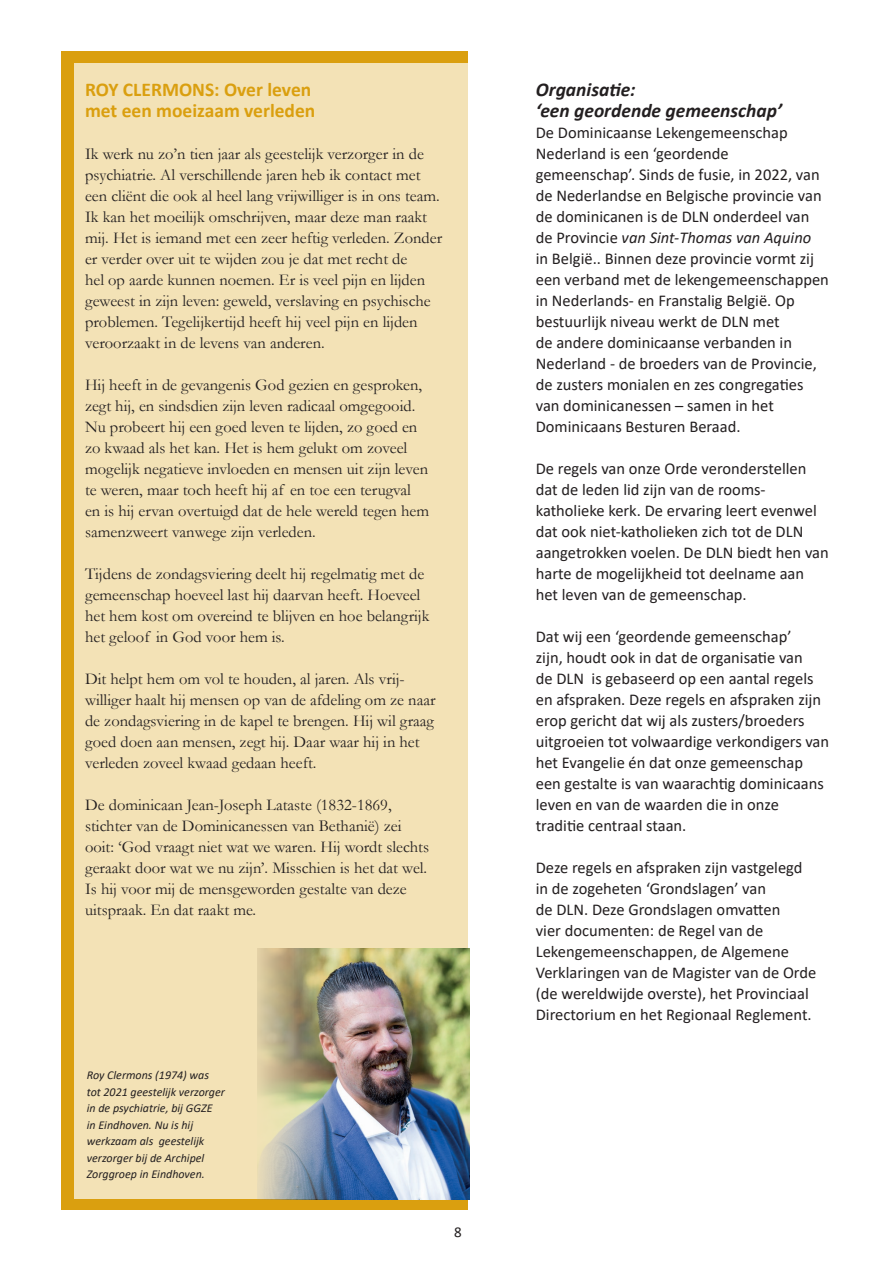
<style>
.page{position:relative;width:893px;height:1263px;background:#fff}
.page>*{position:absolute;margin:0;border:0;box-sizing:border-box;transform-origin:0 0}
.t1{font:700 19.5px/21px "Calibri";color:#da9f0f}
.t2{font:italic 700 19.5px/21px "Calibri";color:#231f20}
.t3{font:16.5px/21px "Garamond";color:#231f20}
.t4{font:16.5px/21px "Calibri";color:#231f20}
.t5{font:15px "Calibri";color:#231f20}
.t6{font:italic 12px/16.5px "Calibri";color:#231f20}
.s1{font-style:italic}
</style>
<div class="page">
<div style="left:62px;top:51px;width:406px;height:1159px;background:#da9f0f"></div>
<div style="left:74px;top:64px;width:394px;height:1135px;background:#f3e2b6"></div>
<img style="left:257px;top:948px;width:212px;height:251px">
<p class="t1" style="left:85px;top:79px;width:232px">ROY CLERMONS: Over leven met een moeizaam verleden</p>
<p class="t3" style="left:85px;top:143px;width:359px">Ik werk nu zo’n tien jaar als geestelijk verzorger in de psychiatrie. Al verschillende jaren heb ik contact met een cliënt die ook al heel lang vrijwilliger is in ons team.<br>Ik kan het moeilijk omschrijven, maar deze man raakt mij. Het is iemand met een zeer heftig verleden. Zonder er verder over uit te wijden zou je dat met recht de<br>hel op aarde kunnen noemen. Er is veel pijn en lijden geweest in zijn leven: geweld, verslaving en psychische problemen. Tegelijkertijd heeft hij veel pijn en lijden veroorzaakt in de levens van anderen.</p>
<p class="t3" style="left:85px;top:374px;width:346px">Hij heeft in de gevangenis God gezien en gesproken, zegt hij, en sindsdien zijn leven radicaal omgegooid.<br>Nu probeert hij een goed leven te lijden, zo goed en zo kwaad als het kan. Het is hem gelukt om zoveel mogelijk negatieve invloeden en mensen uit zijn leven te weren, maar toch heeft hij af en toe een terugval en is hij ervan overtuigd dat de hele wereld tegen hem samenzweert vanwege zijn verleden.</p>
<p class="t3" style="left:85px;top:563px;width:346px">Tijdens de zondagsviering deelt hij regelmatig met de gemeenschap hoeveel last hij daarvan heeft. Hoeveel het hem kost om overeind te blijven en hoe belangrijk het geloof in God voor hem is.</p>
<p class="t3" style="left:85px;top:668px;width:352px">Dit helpt hem om vol te houden, al jaren. Als vrij&shy;williger haalt hij mensen op van de afdeling om ze naar de zondagsviering in de kapel te brengen. Hij wil graag goed doen aan mensen, zegt hij. Daar waar hij in het verleden zoveel kwaad gedaan heeft.</p>
<p class="t3" style="left:85px;top:794px;width:345px">De dominicaan Jean-Joseph Lataste (1832-1869, stichter van de Dominicanessen van Bethanië) zei ooit: ‘God vraagt niet wat we waren. Hij wordt slechts geraakt door wat we nu zijn’. Misschien is het dat wel.<br>Is hij voor mij de mensgeworden gestalte van deze uitspraak. En dat raakt me.</p>
<p class="t6" style="left:87px;top:1066px;width:140px">Roy Clermons (1974) was tot 2021 geestelijk verzorger in de psychiatrie, bij GGZE<br>in Eindhoven. Nu is hij werkzaam als geestelijk verzorger bij de Archipel<br>Zorggroep in Eindhoven.</p>
<p class="t5" style="left:454px;top:1221px;width:9px">8</p>
<p class="t2" style="left:536px;top:78px;width:248px">Organisatie:<br>‘een geordende gemeenschap’</p>
<p class="t4" style="left:536px;top:122px;width:295px">De Dominicaanse Lekengemeenschap Nederland is een ‘geordende gemeenschap’. Sinds de fusie, in 2022, van de Nederlandse en Belgische provincie van de dominicanen is de DLN onderdeel van de Provincie <span class="s1">van Sint-Thomas van Aquino<br></span>in België.. Binnen deze provincie vormt zij een verband met de lekengemeenschappen in Nederlands- en Franstalig België. Op bestuurlijk niveau werkt de DLN met<br>de andere dominicaanse verbanden in Nederland - de broeders van de Provincie, de zusters monialen en zes congregaties van dominicanessen – samen in het Dominicaans Besturen Beraad.</p>
<p class="t4" style="left:536px;top:458px;width:294px">De regels van onze Orde veronderstellen dat de leden lid zijn van de rooms&shy;katholieke kerk. De ervaring leert evenwel dat ook niet-katholieken zich tot de DLN aangetrokken voelen. De DLN biedt hen van harte de mogelijkheid tot deelname aan het leven van de gemeenschap.</p>
<p class="t4" style="left:536px;top:626px;width:295px">Dat wij een ‘geordende gemeenschap’<br>zijn, houdt ook in dat de organisatie van<br>de DLN is gebaseerd op een aantal regels en afspraken. Deze regels en afspraken zijn erop gericht dat wij als zusters/broeders uitgroeien tot volwaardige verkondigers van het Evangelie én dat onze gemeenschap een gestalte is van waarachtig dominicaans leven en van de waarden die in onze traditie centraal staan.</p>
<p class="t4" style="left:536px;top:857px;width:282px">Deze regels en afspraken zijn vastgelegd in de zogeheten ‘Grondslagen’ van<br>de DLN. Deze Grondslagen omvatten<br>vier documenten: de Regel van de Lekengemeenschappen, de Algemene Verklaringen van de Magister van de Orde (de wereldwijde overste), het Provinciaal Directorium en het Regionaal Reglement.</p>
</div>
